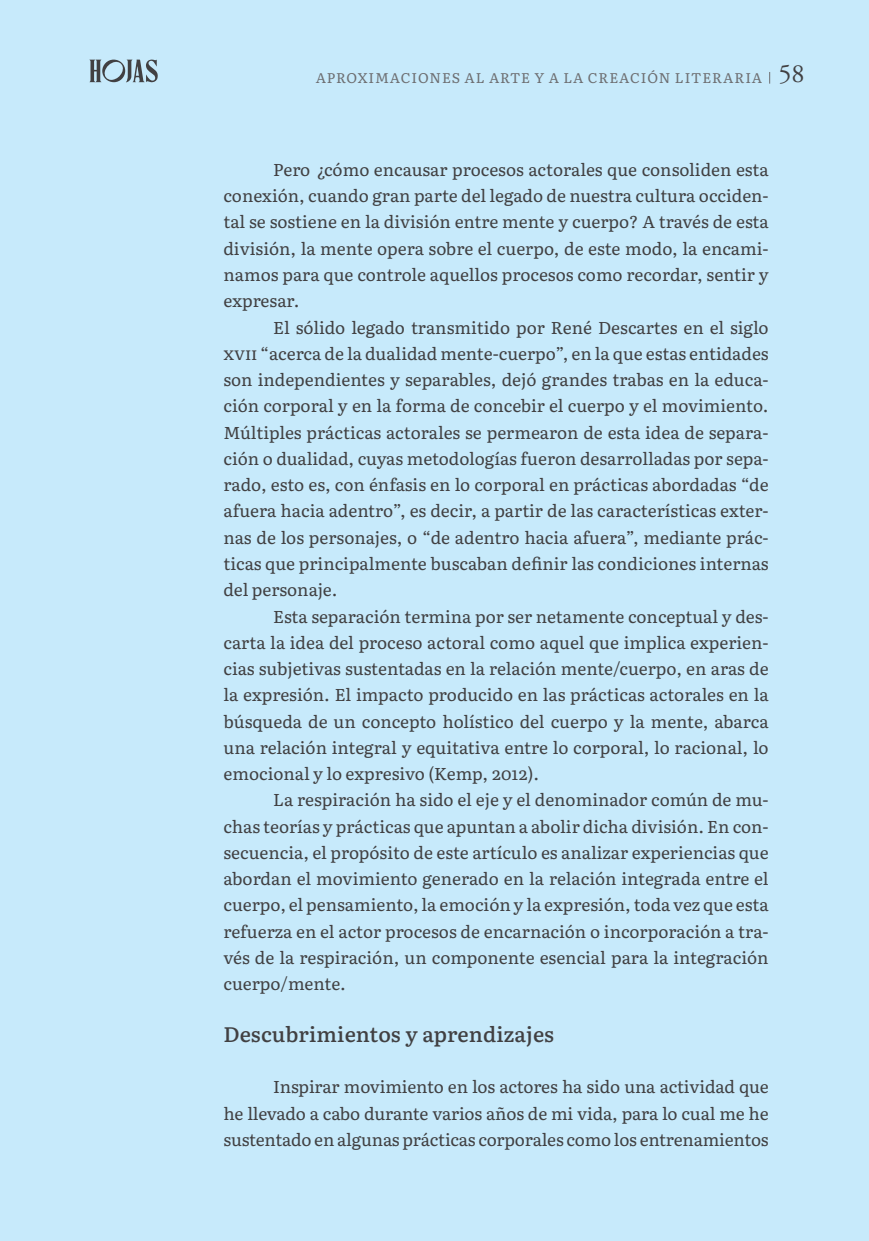
<style>
.page{position:relative;width:869px;height:1241px;background:#fff}
.page>*{position:absolute;margin:0;border:0;box-sizing:border-box;transform-origin:0 0}
.t1{font:21px "Literata";letter-spacing:.005em;color:#414042}
.t2{font:17.15px/26.2px "Literata";color:#414042;text-align:justify}
.t3{font:14px "Literata";letter-spacing:.06em;color:#6d6e71}
.s1{font-family:"Adobe Garamond Pro";font-size:26.25px;color:#414042}
</style>
<div class="page">
<div style="left:0;top:0;width:868px;height:1240px;background:#c7eafb"></div>
<svg style="left:89px;top:59px;width:69px;height:24px"></svg>
<p class="t3" style="left:315px;top:67px;width:490px">APROXIMACIONES AL ARTE Y A LA CREACIÓN LITERARIA <span class="s1">58</span></p>
<p class="t2" style="left:223px;top:155px;width:546px;text-indent:50px">Pero ¿cómo encausar procesos actorales que consoliden esta conexión, cuando gran parte del legado de nuestra cultura occiden&shy;tal se sostiene en la división entre mente y cuerpo? A través de esta división, la mente opera sobre el cuerpo, de este modo, la encami&shy;namos para que controle aquellos procesos como recordar, sentir y expresar.</p>
<p class="t2" style="left:223px;top:313px;width:546px;text-indent:50px">El sólido legado transmitido por René Descartes en el siglo xvii “acerca de la dualidad mente-cuerpo”, en la que estas entidades son independientes y separables, dejó grandes trabas en la educa&shy;ción corporal y en la forma de concebir el cuerpo y el movimiento.<br>Múltiples prácticas actorales se permearon de esta idea de separa&shy;ción o dualidad, cuyas metodologías fueron desarrolladas por sepa&shy;rado, esto es, con énfasis en lo corporal en prácticas abordadas “de afuera hacia adentro”, es decir, a partir de las características exter&shy;nas de los personajes, o “de adentro hacia afuera”, mediante prác&shy;ticas que principalmente buscaban definir las condiciones internas del personaje.</p>
<p class="t2" style="left:223px;top:602px;width:546px;text-indent:50px">Esta separación termina por ser netamente conceptual y des&shy;carta la idea del proceso actoral como aquel que implica experien&shy;cias subjetivas sustentadas en la relación mente/cuerpo, en aras de la expresión. El impacto producido en las prácticas actorales en la búsqueda de un concepto holístico del cuerpo y la mente, abarca una relación integral y equitativa entre lo corporal, lo racional, lo emocional y lo expresivo (Kemp, 2012).</p>
<p class="t2" style="left:223px;top:785px;width:546px;text-indent:50px">La respiración ha sido el eje y el denominador común de mu&shy;chas teorías y prácticas que apuntan a abolir dicha división. En con&shy;secuencia, el propósito de este artículo es analizar experiencias que abordan el movimiento generado en la relación integrada entre el cuerpo, el pensamiento, la emoción y la expresión, toda vez que esta refuerza en el actor procesos de encarnación o incorporación a tra&shy;vés de la respiración, un componente esencial para la integración cuerpo/mente.</p>
<p class="t1" style="left:223px;top:1018px;width:332px">Descubrimientos y aprendizajes</p>
<p class="t2" style="left:223px;top:1072px;width:546px;text-indent:50px">Inspirar movimiento en los actores ha sido una actividad que he llevado a cabo durante varios años de mi vida, para lo cual me he sustentado en algunas prácticas corporales como los entrenamientos</p>
</div>
